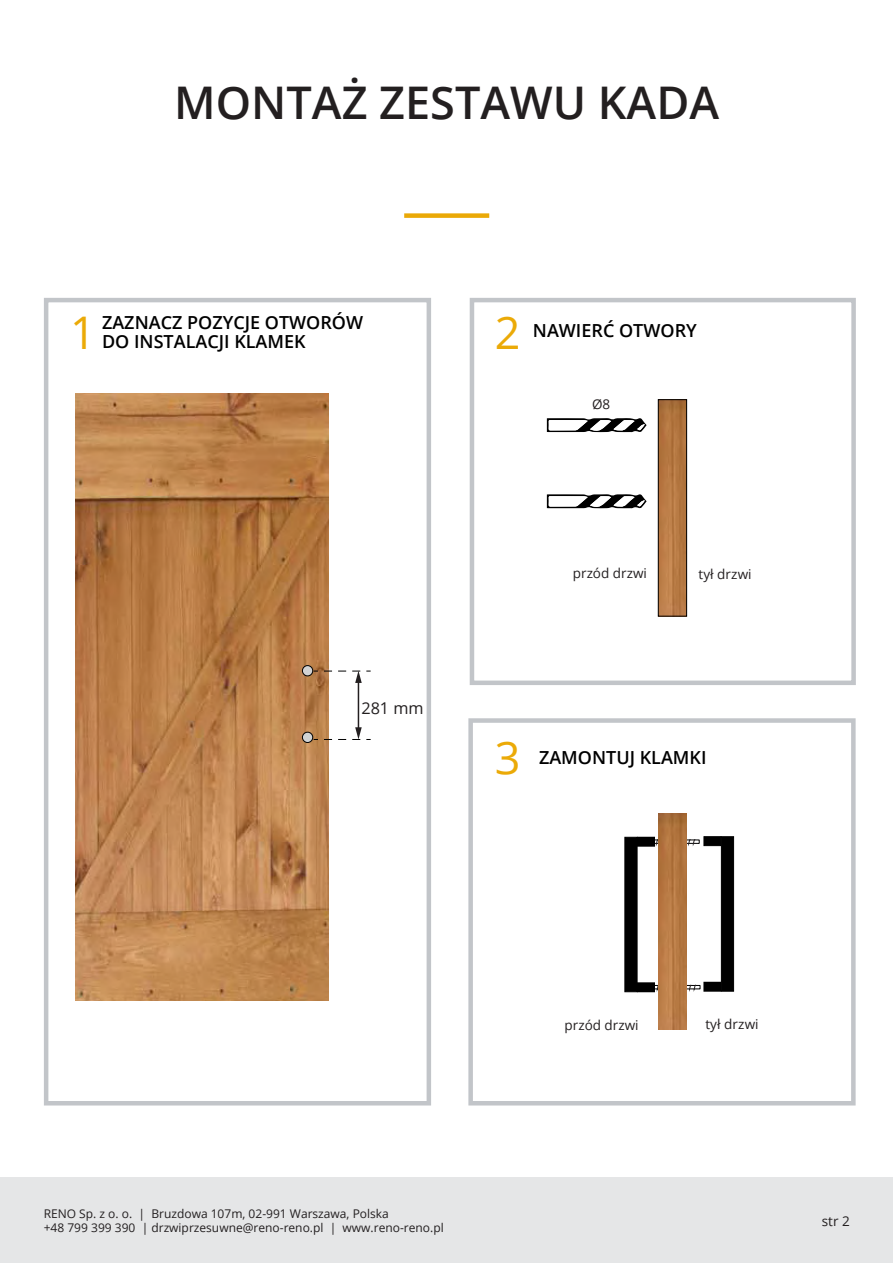
<style>
.page{position:relative;width:893px;height:1263px;background:#fff}
.page>*{position:absolute;margin:0;border:0;box-sizing:border-box;transform-origin:0 0}
.t1{font:600 45px "Open Sans";color:#231f20}
.t2{font:45px "Open Sans";color:#ebaa07}
.t3{font:600 18px/19.5px "Open Sans";color:#000}
.t4{font:16.2px "Open Sans";color:#231f20}
.t5{font:13.5px "Open Sans";color:#231f20}
.t6{font:12px/14.4px "Open Sans";color:#231f20}
</style>
<div class="page">
<div style="left:0;top:1178px;width:893px;height:85px;background:#e5e6e7"></div>
<div style="left:404px;top:213px;width:85px;height:5px;background:#eaa907"></div>
<img style="left:76px;top:393px;width:253px;height:607px">
<svg style="left:546px;top:418px;width:101px;height:91px"></svg>
<img style="left:660px;top:401px;width:25px;height:213px">
<div style="left:470px;top:298px;width:386px;height:387px;border:4px solid #c2c5c9"></div>
<div style="left:44px;top:298px;width:387px;height:807px;border:4px solid #c2c5c9"></div>
<div style="left:468px;top:718px;width:388px;height:387px;border:4px solid #c2c5c9"></div>
<div style="left:302px;top:666px;width:11px;height:10px;background:#d1d3d4;border-radius:50%"></div>
<div style="left:302px;top:665px;width:11px;height:11px;border:1px solid #000;border-radius:50%"></div>
<div style="left:302px;top:732px;width:11px;height:10px;background:#d1d3d4;border-radius:50%"></div>
<div style="left:302px;top:732px;width:11px;height:11px;border:1px solid #000;border-radius:50%"></div>
<hr style="left:358px;top:681px;width:1px;height:48px;background:#231f20">
<svg style="left:324px;top:671px;width:47px;height:12px"></svg>
<svg style="left:324px;top:727px;width:47px;height:13px"></svg>
<div style="left:658px;top:399px;width:29px;height:217px;border:1px solid #000"></div>
<div style="left:624px;top:837px;width:13px;height:155px;background:#000;border:1px solid #000"></div>
<div style="left:637px;top:837px;width:18px;height:9px;border:1px solid #000"></div>
<div style="left:721px;top:836px;width:13px;height:155px;background:#000"></div>
<div style="left:704px;top:836px;width:17px;height:10px;background:#000;border:1px solid #000"></div>
<div style="left:704px;top:982px;width:17px;height:9px;background:#000"></div>
<svg style="left:655px;top:984px;width:46px;height:7px"></svg>
<div style="left:637px;top:982px;width:18px;height:10px;border:1px solid #000"></div>
<div style="left:637px;top:983px;width:17px;height:9px;background:#000"></div>
<svg style="left:654px;top:839px;width:46px;height:6px"></svg>
<div style="left:637px;top:837px;width:17px;height:9px;background:#000"></div>
<img style="left:658px;top:813px;width:29px;height:216px">
<h1 class="t1" style="left:174px;top:72px;width:546px">MONTAŻ ZESTAWU KADA</h1>
<h2 class="t3" style="left:102px;top:312px;width:263px">ZAZNACZ POZYCJE OTWORÓW<br>DO INSTALACJI KLAMEK</h2>
<h2 class="t3" style="left:533px;top:321px;width:165px">NAWIERĆ OTWORY</h2>
<h1 class="t2" style="left:70px;top:301px;width:27px">1</h1>
<h1 class="t2" style="left:495px;top:301px;width:27px">2</h1>
<h3 class="t4" style="left:361px;top:696px;width:64px">281 mm</h3>
<p class="t5" style="left:592px;top:395px;width:20px">Ø8</p>
<p class="t5" style="left:573px;top:564px;width:76px">przód drzwi</p>
<p class="t5" style="left:698px;top:564px;width:55px">tył drzwi</p>
<h1 class="t2" style="left:495px;top:727px;width:27px">3</h1>
<h2 class="t3" style="left:539px;top:747px;width:169px">ZAMONTUJ KLAMKI</h2>
<p class="t5" style="left:565px;top:1016px;width:76px">przód drzwi</p>
<p class="t5" style="left:705px;top:1015px;width:55px">tył drzwi</p>
<p class="t6" style="left:44px;top:1206px;width:402px">RENO Sp. z o. o. | Bruzdowa 107m, 02-991 Warszawa, Polska<br>+48 799 399 390 | drzwiprzesuwne@reno-reno.pl | www.reno-reno.pl</p>
<p class="t5" style="left:822px;top:1212px;width:29px">str 2</p>
</div>
